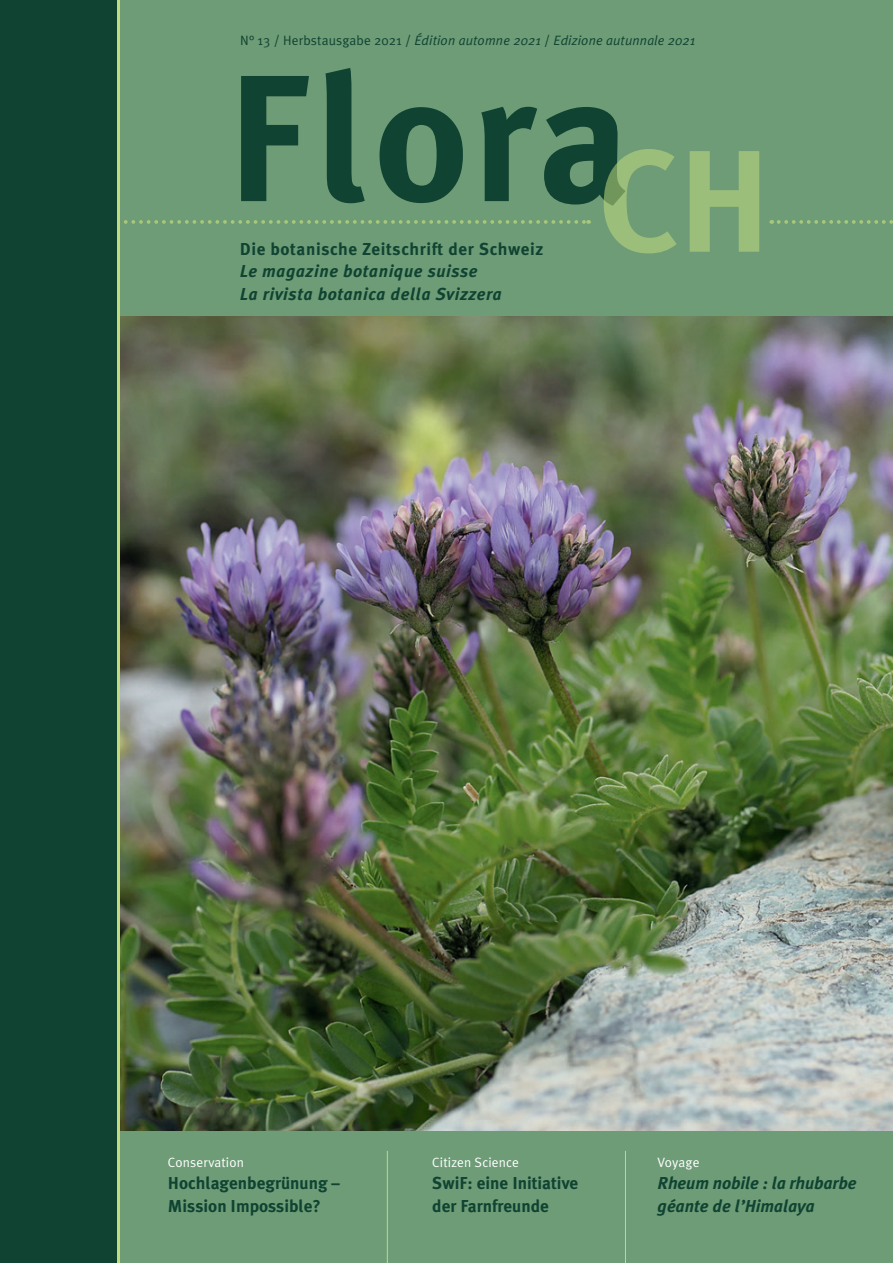
<style>
.page{position:relative;width:893px;height:1263px;background:#fff}
.page>*{position:absolute;margin:0;border:0;box-sizing:border-box;transform-origin:0 0}
.t1{font:700 180px "Meta Plus";letter-spacing:.02em;color:#104331}
.t2{font:700 17.25px/22.5px "Meta Plus";color:#104331}
.t3{font:italic 700 17.25px/22.5px "Meta Plus";letter-spacing:.035em;color:#104331}
.t4{font:italic 700 17.25px/22.5px "Meta Plus";letter-spacing:-.005em;color:#104331}
.t5{font:700 17.25px "Meta Plus";letter-spacing:.035em;color:#104331}
.t6{font:italic 13.5px "Meta Plus Normal";letter-spacing:.01em;color:#104331}
.t7{font:13.5px "Meta Plus Normal";letter-spacing:.01em;color:#fff}
.s1{font-style:normal}
</style>
<div class="page">
<img style="left:120px;top:316px;width:773px;height:816px">
<div style="left:86px;top:0;width:807px;height:316px;background:#6d9c77"></div>
<svg style="left:124px;top:220px;width:465px;height:4px"></svg>
<svg style="left:779px;top:220px;width:114px;height:4px"></svg>
<div style="left:5px;top:1132px;width:888px;height:131px;background:#6d9c77"></div>
<hr style="left:387px;top:1151px;width:1px;height:112px;background:#c1db7e">
<hr style="left:625px;top:1151px;width:1px;height:112px;background:#c1db7e">
<svg style="left:116px;top:0;width:4px;height:1263px;background:#94b56a"></svg>
<div style="left:0;top:0;width:116px;height:1263px;background:#104331"></div>
<p class="t6" style="left:240px;top:33px;width:457px"><span class="s1">N° 13 / Herbstausgabe 2021 /</span> Édition automne 2021 <span class="s1">/</span> Edizione autunnale 2021</p>
<h1 class="t1" style="left:226px;top:35px;width:545px">Flora<sub>CH</sub></h1>
<p class="t5" style="left:240px;top:239px;width:305px">Die botanische Zeitschrift der Schweiz</p>
<p class="t3" style="left:240px;top:260px;width:263px">Le magazine botanique suisse<br>La rivista botanica della Svizzera</p>
<p class="t7" style="left:168px;top:1154px;width:78px">Conservation</p>
<p class="t2" style="left:168px;top:1172px;width:173px">Hochlagenbegrünung –<br>Mission Impossible?</p>
<p class="t7" style="left:432px;top:1154px;width:88px">Citizen Science</p>
<p class="t2" style="left:432px;top:1172px;width:148px">SwiF: eine Initiative der Farnfreunde</p>
<p class="t7" style="left:658px;top:1154px;width:43px">Voyage</p>
<p class="t4" style="left:658px;top:1172px;width:201px">Rheum nobile : la rhubarbe géante de l’Himalaya</p>
</div>
